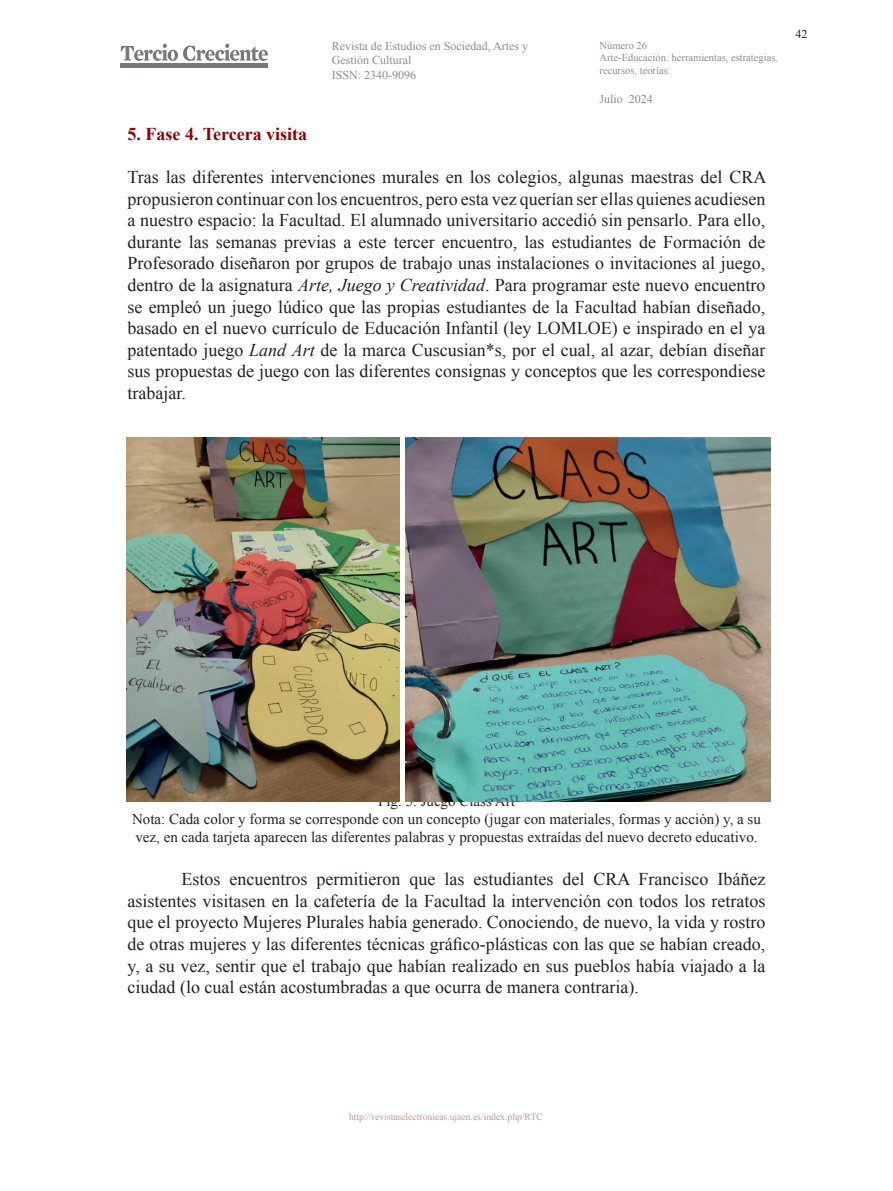
<style>
.page{position:relative;width:893px;height:1191px;background:#fff}
.page>*{position:absolute;margin:0;border:0;box-sizing:border-box;transform-origin:0 0}
.t1{font:18px/21.6px "Times New Roman";color:#231f20;text-align:justify}
.t2{font:700 18px "Times New Roman";color:#8b0207}
.t3{font:15px/18px "Times New Roman";color:#231f20;text-align:center}
.t4{font:12px/14.4px "Times New Roman";color:#8a8c8f}
.t5{font:12px "Times New Roman";color:#231f20}
.t6{font:10.5px/12.6px "Times New Roman";color:#8a8c8f}
.t7{font:9.75px "Times New Roman";letter-spacing:-.005em;color:#ba9992}
.s1{font-style:italic}
</style>
<div class="page">
<svg style="left:121px;top:44px;width:147px;height:17px"></svg>
<hr style="left:121px;top:64px;width:147px;height:4px;background:#76787b">
<img style="left:126px;top:437px;width:274px;height:365px">
<img style="left:405px;top:437px;width:365px;height:365px">
<p class="t4" style="left:332px;top:38px;width:198px">Revista de Estudios en Sociedad, Artes y<br>Gestión Cultural<br>ISSN: 2340-9096</p>
<p class="t6" style="left:600px;top:39px;width:180px">Número 26<br>Arte-Educación: herramientas, estrategias, recursos, teorías.</p>
<p class="t4" style="left:600px;top:91px;width:55px">Julio 2024</p>
<p class="t2" style="left:128px;top:121px;width:181px">5. Fase 4. Tercera visita</p>
<p class="t1" style="left:128px;top:166px;width:640px">Tras las diferentes intervenciones murales en los colegios, algunas maestras del CRA propusieron continuar con los encuentros, pero esta vez querían ser ellas quienes acudiesen a nuestro espacio: la Facultad. El alumnado universitario accedió sin pensarlo. Para ello, durante las semanas previas a este tercer encuentro, las estudiantes de Formación de Profesorado diseñaron por grupos de trabajo unas instalaciones o invitaciones al juego, dentro de la asignatura <span class="s1">Arte, Juego y Creatividad</span>. Para programar este nuevo encuentro se empleó un juego lúdico que las propias estudiantes de la Facultad habían diseñado, basado en el nuevo currículo de Educación Infantil (ley LOMLOE) e inspirado en el ya patentado juego <span class="s1">Land Art</span> de la marca Cuscusian*s, por el cual, al azar, debían diseñar sus propuestas de juego con las diferentes consignas y conceptos que les correspondiese trabajar.</p>
<p class="t5" style="left:795px;top:26px;width:13px">42</p>
<p class="t3" style="left:132px;top:791px;width:630px">Fig. 5. Juego Class Art<br>Nota: Cada color y forma se corresponde con un concepto (jugar con materiales, formas y acción) y, a su vez, en cada tarjeta aparecen las diferentes palabras y propuestas extraídas del nuevo decreto educativo.</p>
<p class="t1" style="left:128px;top:868px;width:639px;text-indent:54px">Estos encuentros permitieron que las estudiantes del CRA Francisco Ibáñez asistentes visitasen en la cafetería de la Facultad la intervención con todos los retratos que el proyecto Mujeres Plurales había generado. Conociendo, de nuevo, la vida y rostro de otras mujeres y las diferentes técnicas gráfico-plásticas con las que se habían creado, y, a su vez, sentir que el trabajo que habían realizado en sus pueblos había viajado a la ciudad (lo cual están acostumbradas a que ocurra de manera contraria).</p>
<p class="t7" style="left:349px;top:1110px;width:195px">http://revistaselectronicas.ujaen.es/index.php/RTC</p>
</div>
